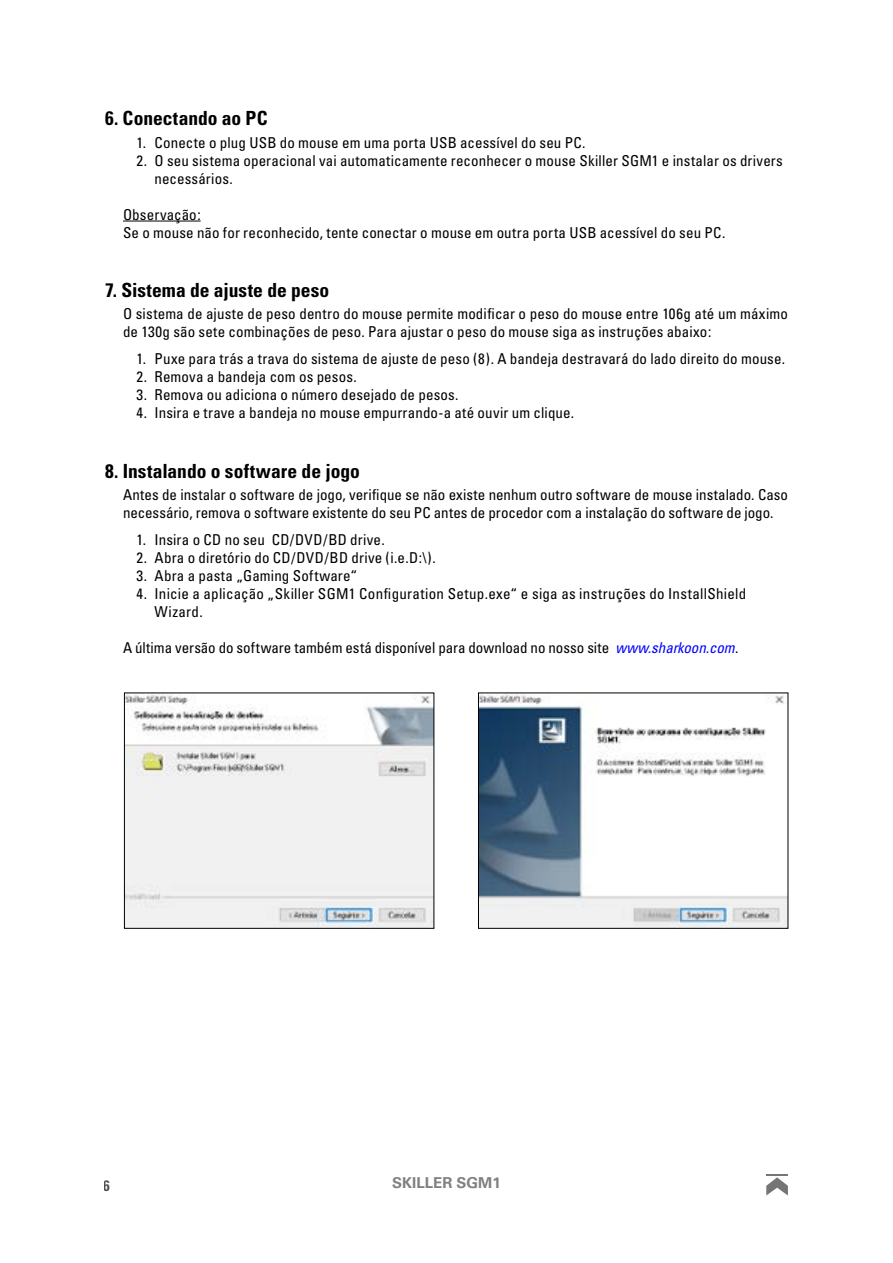
<style>
.page{position:relative;width:893px;height:1263px;background:#fff}
.page>*{position:absolute;margin:0;border:0;box-sizing:border-box;transform-origin:0 0}
.t1{font:700 condensed 19.5px "Univers";color:#000}
.t2{font:condensed 15px/18px "Univers";letter-spacing:.01em;color:#000}
.t3{font:700 15px "Univers";color:#808080}
.t4{font:700 condensed 15px "Univers";color:#000}
.s1{font-style:italic;color:#00f}
</style>
<div class="page">
<img style="left:126px;top:695px;width:306px;height:231px">
<img style="left:480px;top:695px;width:306px;height:231px">
<svg style="left:766px;top:1174px;width:22px;height:21px"></svg>
<hr style="left:123px;top:221px;width:78px;height:1px;background:#000">
<h1 class="t1" style="left:105px;top:106px;width:164px">6. Conectando ao PC</h1>
<p class="t2" style="left:136px;top:133px;width:451px">1. Conecte o plug USB do mouse em uma porta USB acessível do seu PC.</p>
<p class="t2" style="left:154px;top:151px;width:630px;text-indent:-18px">2. O seu sistema operacional vai automaticamente reconhecer o mouse Skiller SGM1 e instalar os drivers necessários.</p>
<p class="t2" style="left:123px;top:205px;width:604px">Observação:<br>Se o mouse não for reconhecido, tente conectar o mouse em outra porta USB acessível do seu PC.</p>
<h1 class="t1" style="left:105px;top:278px;width:226px">7. Sistema de ajuste de peso</h1>
<p class="t2" style="left:123px;top:305px;width:666px">O sistema de ajuste de peso dentro do mouse permite modificar o peso do mouse entre 106g até um máximo de 130g são sete combinações de peso. Para ajustar o peso do mouse siga as instruções abaixo:</p>
<p class="t2" style="left:136px;top:350px;width:650px">1. Puxe para trás a trava do sistema de ajuste de peso (8). A bandeja destravará do lado direito do mouse.</p>
<p class="t2" style="left:136px;top:368px;width:222px">2. Remova a bandeja com os pesos.</p>
<p class="t2" style="left:136px;top:386px;width:324px">3. Remova ou adiciona o número desejado de pesos.</p>
<p class="t2" style="left:136px;top:404px;width:439px">4. Insira e trave a bandeja no mouse empurrando-a até ouvir um clique.</p>
<h1 class="t1" style="left:105px;top:459px;width:256px">8. Instalando o software de jogo</h1>
<p class="t2" style="left:123px;top:486px;width:666px">Antes de instalar o software de jogo, verifique se não existe nenhum outro software de mouse instalado. Caso necessário, remova o software existente do seu PC antes de procedor com a instalação do software de jogo.</p>
<p class="t2" style="left:136px;top:531px;width:250px">1. Insira o CD no seu CD/DVD/BD drive.</p>
<p class="t2" style="left:136px;top:549px;width:301px">2. Abra o diretório do CD/DVD/BD drive (i.e.D:\).</p>
<p class="t2" style="left:136px;top:567px;width:222px">3. Abra a pasta „Gaming Software“</p>
<p class="t2" style="left:154px;top:585px;width:593px;text-indent:-18px">4. Inicie a aplicação „Skiller SGM1 Configuration Setup.exe“ e siga as instruções do InstallShield<br>Wizard.</p>
<p class="t2" style="left:123px;top:639px;width:617px">A última versão do software também está disponível para download no nosso site <span class="s1">www.sharkoon.com</span>.</p>
<p class="t4" style="left:104px;top:1177px;width:8px">6</p>
<p class="t3" style="left:392px;top:1174px;width:110px">SKILLER SGM1</p>
</div>
